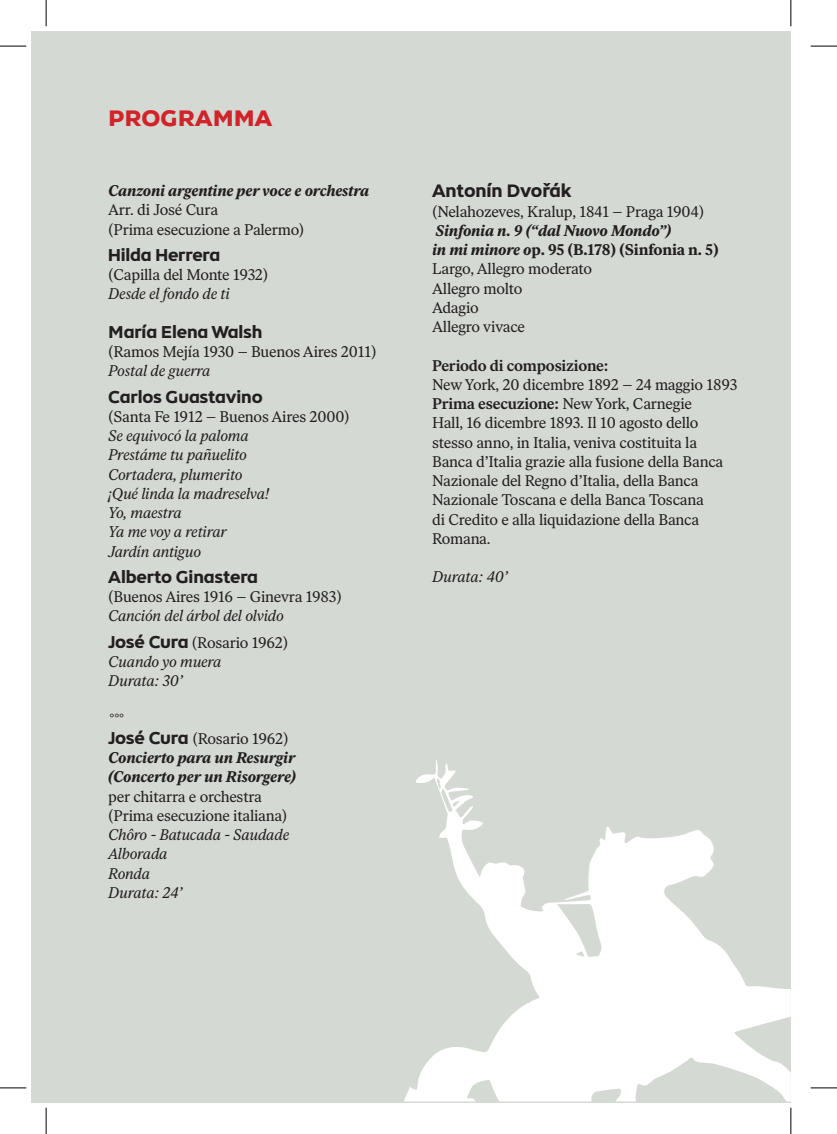
<style>
.page{position:relative;width:837px;height:1134px;background:#fff}
.page>*{position:absolute;margin:0;border:0;box-sizing:border-box;transform-origin:0 0}
.t1{font:900 22.75px "Object";color:#d1232a}
.t2{font:800 18.38px "Object";letter-spacing:-.01em;color:#231f20}
.t3{font:800 17.5px "Object";letter-spacing:-.01em;color:#231f20}
.t4{font:15.4px/19.2px "Ivar Text";letter-spacing:-.01em;color:#231f20}
.t5{font:italic 15.4px/19.2px "Ivar Text";letter-spacing:-.015em;color:#231f20}
.t6{font:italic 700 15.4px/19.2px "Ivar Text";letter-spacing:-.015em;color:#231f20}
.t7{font:600 15.4px "Ivar Text";letter-spacing:-.01em;color:#231f20}
.s1{font-family:"Object";font-weight:800;font-style:normal;font-size:17.5px}
.s2{font-style:normal}
.s3{font-weight:400}
.s4{font-weight:400;font-style:normal}
.s5{font-weight:700;font-style:italic}
.s6{font-weight:700}
.s7{font-weight:600}
</style>
<div class="page">
<div style="left:31px;top:31px;width:759px;height:1072px;background:#d5d9d3"></div>
<svg style="left:404px;top:759px;width:386px;height:342px"></svg>
<svg style="left:0;top:46px;width:26px;height:1px"></svg>
<svg style="left:810px;top:46px;width:26px;height:1px"></svg>
<svg style="left:0;top:1088px;width:26px;height:1px"></svg>
<svg style="left:810px;top:1088px;width:26px;height:1px"></svg>
<svg style="left:46px;top:0;width:1px;height:26px"></svg>
<svg style="left:46px;top:1108px;width:1px;height:26px"></svg>
<svg style="left:790px;top:0;width:1px;height:26px"></svg>
<svg style="left:790px;top:1108px;width:1px;height:26px"></svg>
<h1 class="t1" style="left:108px;top:100px;width:166px">PROGRAMMA</h1>
<p class="t6" style="left:108px;top:181px;width:262px">Canzoni argentine per voce e orchestra</p>
<p class="t4" style="left:108px;top:200px;width:198px">Arr. di José Cura<br>(Prima esecuzione a Palermo)</p>
<p class="t3" style="left:108px;top:241px;width:113px">Hilda Herrera</p>
<p class="t4" style="left:108px;top:265px;width:162px">(Capilla del Monte 1932)</p>
<p class="t5" style="left:108px;top:284px;width:123px">Desde el fondo de ti</p>
<p class="t3" style="left:108px;top:318px;width:156px">María Elena Walsh</p>
<p class="t4" style="left:108px;top:342px;width:270px">(Ramos Mejía 1930 – Buenos Aires 2011)</p>
<p class="t5" style="left:108px;top:361px;width:104px">Postal de guerra</p>
<p class="t3" style="left:108px;top:383px;width:156px">Carlos Guastavino</p>
<p class="t4" style="left:108px;top:407px;width:243px">(Santa Fe 1912 – Buenos Aires 2000)</p>
<p class="t5" style="left:108px;top:426px;width:163px">Se equivocó la paloma<br>Prestáme tu pañuelito<br>Cortadera, plumerito ¡Qué linda la madreselva!<br>Yo, maestra<br>Ya me voy a retirar<br>Jardín antiguo</p>
<p class="t3" style="left:108px;top:563px;width:151px">Alberto Ginastera</p>
<p class="t4" style="left:108px;top:587px;width:235px">(Buenos Aires 1916 – Ginevra 1983)</p>
<p class="t5" style="left:108px;top:603px;width:181px;line-height:26.2px">Canción del árbol del olvido<br><span class="s1">José Cura</span> <span class="s2">(Rosario 1962)</span></p>
<p class="t5" style="left:108px;top:652px;width:115px">Cuando yo muera<br>Durata: 30’</p>
<p class="t6" style="left:108px;top:710px;width:189px"><span class="s3">°°°<br></span><span class="s1">José Cura</span> <span class="s4">(Rosario 1962)<br></span>Concierto para un Resurgir (Concerto per un Risorgere)</p>
<p class="t4" style="left:108px;top:787px;width:180px">per chitarra e orchestra (Prima esecuzione italiana)</p>
<p class="t5" style="left:108px;top:825px;width:182px">Chôro - Batucada - Saudade<br>Alborada<br>Ronda<br>Durata: 24’</p>
<p class="t2" style="left:432px;top:176px;width:141px">Antonín Dvořák</p>
<p class="t4" style="left:432px;top:202px;width:273px">(Nelahozeves, Kralup, 1841 – Praga 1904)</p>
<p class="t4" style="left:432px;top:221px;width:288px"><span class="s5">Sinfonia n. 9 (“dal Nuovo Mondo”)<br>in mi minore o</span><span class="s6">p. 95 (B.178) (Sinfonia n. 5)<br></span>Largo, Allegro moderato<br>Allegro molto<br>Adagio<br>Allegro vivace</p>
<p class="t7" style="left:432px;top:356px;width:178px">Periodo di composizione:</p>
<p class="t4" style="left:432px;top:375px;width:307px">New York, 20 dicembre 1892 – 24 maggio 1893<br><span class="s7">Prima esecuzione:</span> New York, Carnegie<br>Hall, 16 dicembre 1893. Il 10 agosto dello stesso anno, in Italia, veniva costituita la Banca d’Italia grazie alla fusione della Banca Nazionale del Regno d’Italia, della Banca Nazionale Toscana e della Banca Toscana<br>di Credito e alla liquidazione della Banca Romana.</p>
<p class="t5" style="left:432px;top:567px;width:77px">Durata: 40’</p>
</div>
